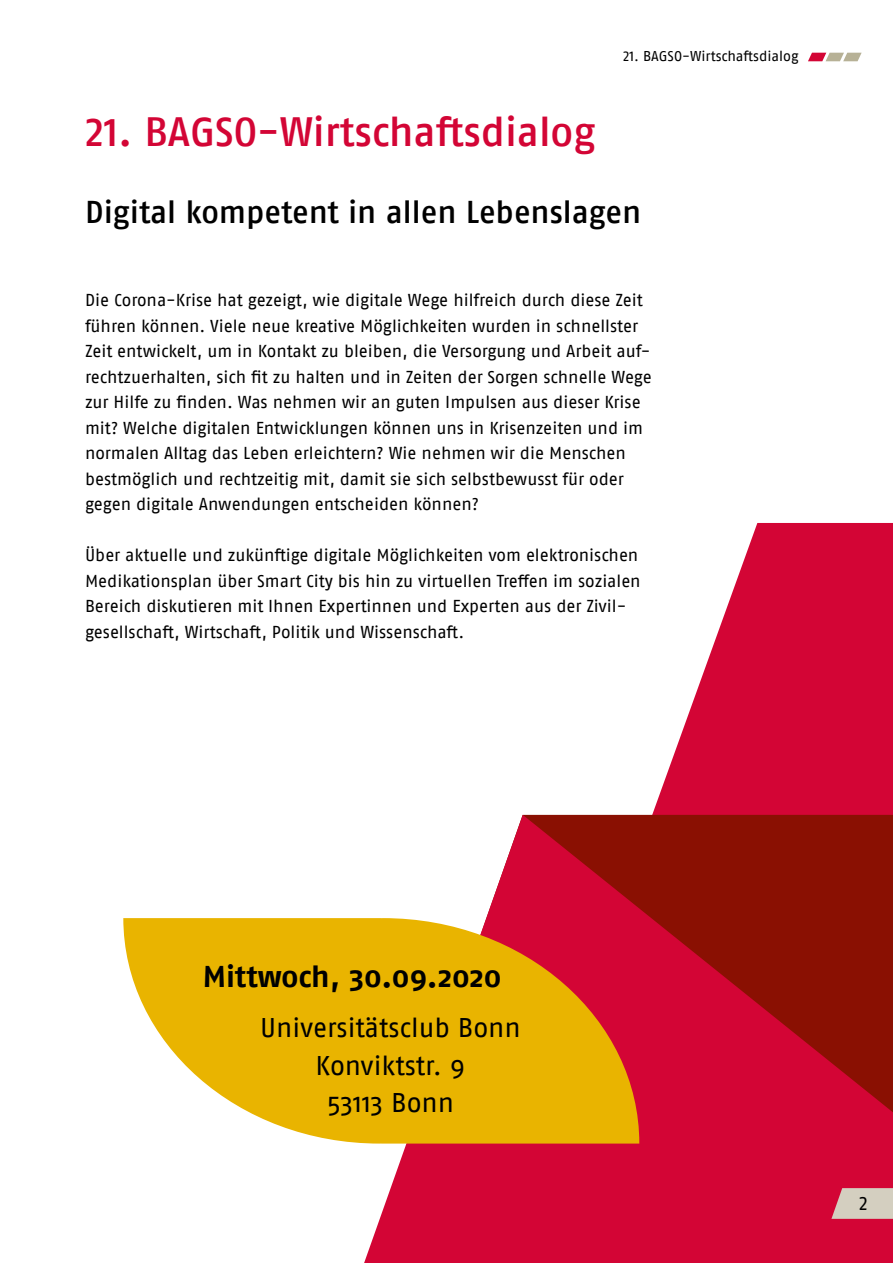
<style>
.page{position:relative;width:893px;height:1263px;background:#fff}
.page>*{position:absolute;margin:0;border:0;box-sizing:border-box;transform-origin:0 0}
.t1{font:500 40.95px "Fago Pro";color:#d30535}
.t2{font:500 31.5px "Fago Pro";letter-spacing:-.005em;color:#000}
.p_Blüte{font:700 30px "Fago Pro";color:#000}
.p_Blüte-2{font:27px "Fago Pro";letter-spacing:-.005em;color:#000}
.t3{font:19.5px "Fago Pro";color:#000}
.t4{font:17.25px/25.5px "Fago Pro";letter-spacing:-.005em;color:#000}
.t5{font:14.25px "Fago Pro";color:#000}
</style>
<div class="page">
<svg style="left:808px;top:53px;width:54px;height:8px"></svg>
<svg style="left:621px;top:523px;width:272px;height:292px;fill:#d30535"></svg>
<svg style="left:364px;top:815px;width:529px;height:448px;background:#c02138"></svg>
<svg style="left:831px;top:1188px;width:62px;height:31px;background:#d3bab1"></svg>
<svg style="left:123px;top:918px;width:516px;height:225px;background:#e9aa21"></svg>
<h1 class="t1" style="left:85px;top:107px;width:512px">21. BAGSO-Wirtschaftsdialog</h1>
<p class="t5" style="left:623px;top:48px;width:177px">21. BAGSO-Wirtschaftsdialog</p>
<h2 class="t2" style="left:85px;top:193px;width:558px">Digital kompetent in allen Lebenslagen</h2>
<p class="t4" style="left:85px;top:287px;width:568px">Die Corona-Krise hat gezeigt, wie digitale Wege hilfreich durch diese Zeit führen können. Viele neue kreative Möglichkeiten wurden in schnellster Zeit entwickelt, um in Kontakt zu bleiben, die Versorgung und Arbeit auf&shy;rechtzuerhalten, sich fit zu halten und in Zeiten der Sorgen schnelle Wege zur Hilfe zu finden. Was nehmen wir an guten Impulsen aus dieser Krise mit? Welche digitalen Entwicklungen können uns in Krisenzeiten und im normalen Alltag das Leben erleichtern? Wie nehmen wir die Menschen bestmöglich und rechtzeitig mit, damit sie sich selbstbewusst für oder gegen digitale Anwendungen entscheiden können?</p>
<p class="t4" style="left:85px;top:542px;width:557px">Über aktuelle und zukünftige digitale Möglichkeiten vom elektronischen Medikationsplan über Smart City bis hin zu virtuellen Treffen im sozialen Bereich diskutieren mit Ihnen Expertinnen und Experten aus der Zivil&shy;gesellschaft, Wirtschaft, Politik und Wissenschaft.</p>
<p class="p_Blüte" style="left:203px;top:958px;width:300px">Mittwoch, 30.09.2020</p>
<p class="p_Blüte-2" style="left:260px;top:1011px;width:262px">Universitätsclub Bonn</p>
<p class="p_Blüte-2" style="left:316px;top:1049px;width:151px">Konviktstr. 9</p>
<p class="p_Blüte-2" style="left:327px;top:1086px;width:129px">53113 Bonn</p>
<p class="t3" style="left:859px;top:1191px;width:10px">2</p>
</div>
